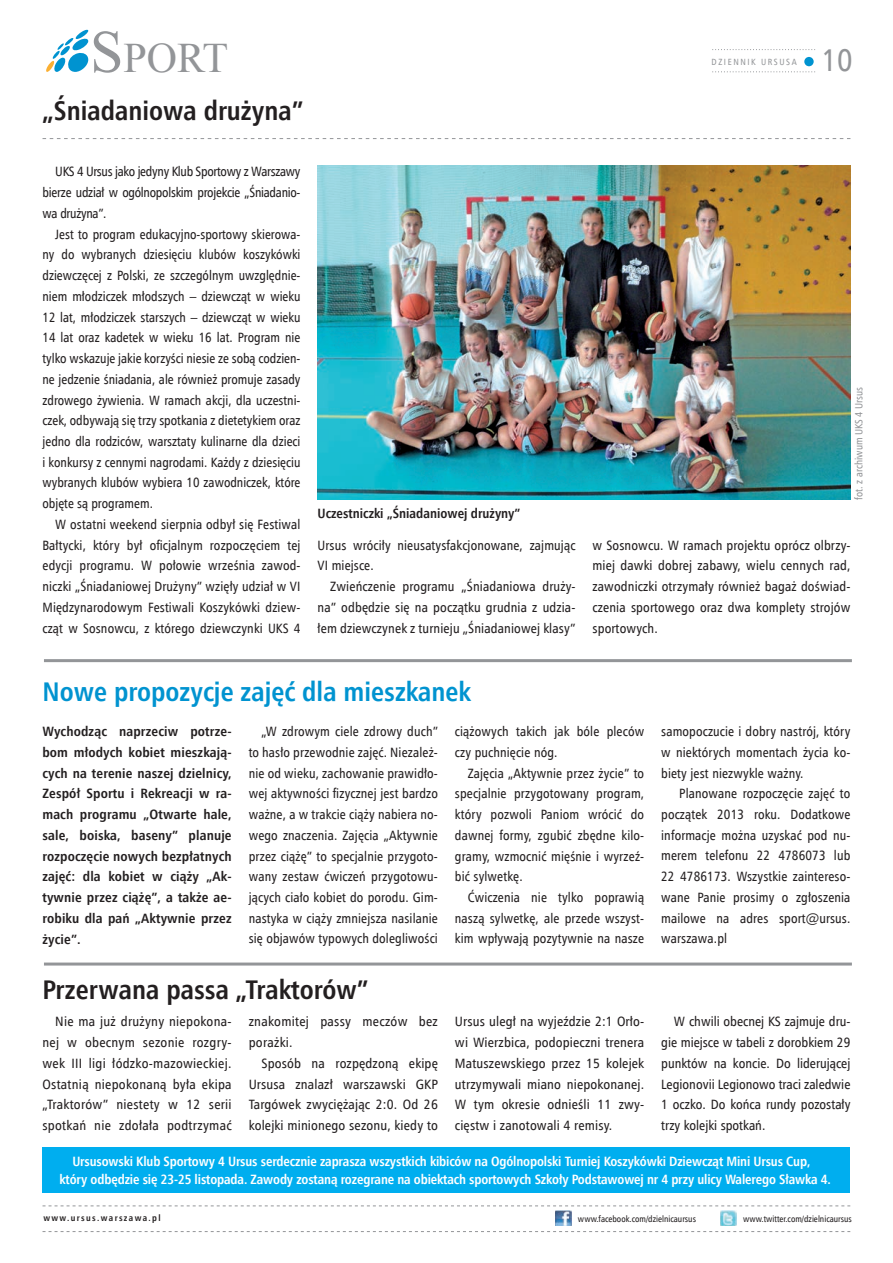
<style>
.page{position:relative;width:893px;height:1263px;background:#fff}
.page>*{position:absolute;margin:0;border:0;box-sizing:border-box;transform-origin:0 0}
.t1{font:42px "Times New Roman";color:#939598}
.t2{font:31.5px "Humnst 777 Cn EU";color:#939598}
.t3{font:700 27px "Humnst 777 Cn EU";color:#231f20}
.t4{font:700 27px "Humnst 777 Cn EU";color:#0093d0}
.t5{font:13.5px/20.7px "Humnst 777 Cn EU";letter-spacing:.01em;color:#231f20;text-align:justify}
.t6{font:13.5px/20.7px "Humnst 777 Cn EU";letter-spacing:.01em;color:#231f20;text-align:justify;scale:1.04 1}
.t7{font:700 13.5px/20.7px "Humnst 777 Cn EU";letter-spacing:.01em;color:#231f20;text-align:justify}
.t8{font:700 13.5px/18px "Humnst 777 Cn EU";letter-spacing:-.01em;color:#fff;text-align:center}
.t9{font:10.5px "Humnst 777 Cn EU";color:#939598}
.t10{font:9px "Humnst 777 Cn EU";color:#231f20}
.t11{font:700 9px "Humnst 777 Cn EU";letter-spacing:.15em;color:#231f20}
.t12{font:9px "Humnst 777 Cn EU";letter-spacing:.175em;color:#939598}
.s1{font-size:60px}
</style>
<div class="page">
<svg style="left:46px;top:29px;width:42px;height:43px"></svg>
<svg style="left:43px;top:1205px;width:807px;height:1px"></svg>
<svg style="left:43px;top:1231px;width:807px;height:1px"></svg>
<img style="left:721px;top:1210px;width:16px;height:16px">
<img style="left:555px;top:1210px;width:17px;height:16px">
<svg style="left:712px;top:49px;width:103px;height:1px"></svg>
<svg style="left:712px;top:71px;width:103px;height:1px"></svg>
<div style="left:804px;top:57px;width:10px;height:9px;background:#0093d0;border-radius:50%"></div>
<svg style="left:43px;top:138px;width:807px;height:1px"></svg>
<hr style="left:44px;top:659px;width:808px;height:3px;background:#939598">
<hr style="left:44px;top:962px;width:808px;height:3px;background:#939598">
<div style="left:43px;top:1147px;width:807px;height:45px;background:#00aeef"></div>
<img style="left:317px;top:166px;width:533px;height:333px">
<h1 class="t1" style="left:90px;top:29px;width:140px"><span class="s1">S</span>port</h1>
<h3 class="t3" style="left:42px;top:94px;width:262px">„Śniadaniowa drużyna”</h3>
<p class="t5" style="left:43px;top:161px;width:259px;text-indent:13px">UKS 4 Ursus jako jedyny Klub Sportowy z Warszawy bierze udział w ogólnopolskim projekcie „Śniadanio&shy;wa drużyna”.</p>
<p class="t5" style="left:43px;top:224px;width:259px;text-indent:13px">Jest to program edukacyjno-sportowy skierowa&shy;ny do wybranych dziesięciu klubów koszykówki dziewczęcej z Polski, ze szczególnym uwzględnie&shy;niem młodziczek młodszych – dziewcząt w wieku 12 lat, młodziczek starszych – dziewcząt w wieku 14 lat oraz kadetek w wieku 16 lat. Program nie tylko wskazuje jakie korzyści niesie ze sobą codzien&shy;ne jedzenie śniadania, ale również promuje zasady zdrowego żywienia. W ramach akcji, dla uczestni&shy;czek, odbywają się trzy spotkania z dietetykiem oraz jedno dla rodziców, warsztaty kulinarne dla dzieci i konkursy z cennymi nagrodami. Każdy z dziesięciu wybranych klubów wybiera 10 zawodniczek, które objęte są programem.</p>
<p class="t5" style="left:43px;top:514px;width:259px;text-indent:13px">W ostatni weekend sierpnia odbył się Festiwal Bałtycki, który był oficjalnym rozpoczęciem tej edycji programu. W połowie września zawod&shy;niczki „Śniadaniowej Drużyny” wzięły udział w VI Międzynarodowym Festiwali Koszykówki dziew&shy;cząt w Sosnowcu, z którego dziewczynki UKS 4</p>
<p class="t7" style="left:317px;top:503px;width:204px">Uczestniczki „Śniadaniowej drużyny”</p>
<p class="t5" style="left:317px;top:534px;width:259px">Ursus wróciły nieusatysfakcjonowane, zajmując<br>VI miejsce.</p>
<p class="t5" style="left:317px;top:576px;width:259px;text-indent:13px">Zwieńczenie programu „Śniadaniowa druży&shy;na” odbędzie się na początku grudnia z udzia&shy;łem dziewczynek z turnieju „Śniadaniowej klasy”</p>
<p class="t12" style="left:711px;top:56px;width:87px">DZIENNIK URSUSA</p>
<h2 class="t2" style="left:822px;top:41px;width:32px">10</h2>
<p class="t9" style="left:852px;top:499px;width:114px;rotate:-90deg">fot. z archiwum UKS 4 Ursus</p>
<p class="t5" style="left:592px;top:534px;width:259px">w Sosnowcu. W ramach projektu oprócz olbrzy&shy;miej dawki dobrej zabawy, wielu cennych rad, zawodniczki otrzymały również bagaż doświad&shy;czenia sportowego oraz dwa komplety strojów sportowych.</p>
<h3 class="t4" style="left:43px;top:675px;width:430px">Nowe propozycje zajęć dla mieszkanek</h3>
<p class="t7" style="left:42px;top:721px;width:191px">Wychodząc naprzeciw potrze&shy;bom młodych kobiet mieszkają&shy;cych na terenie naszej dzielnicy, Zespół Sportu i Rekreacji w ra&shy;mach programu „Otwarte hale, sale, boiska, baseny” planuje rozpoczęcie nowych bezpłatnych zajęć: dla kobiet w ciąży „Ak&shy;tywnie przez ciążę”, a także ae&shy;robiku dla pań „Aktywnie przez życie”.</p>
<p class="t5" style="left:249px;top:721px;width:191px;text-indent:13px">„W zdrowym ciele zdrowy duch” to hasło przewodnie zajęć. Niezależ&shy;nie od wieku, zachowanie prawidło&shy;wej aktywności fizycznej jest bardzo ważne, a w trakcie ciąży nabiera no&shy;wego znaczenia. Zajęcia „Aktywnie przez ciążę” to specjalnie przygoto&shy;wany zestaw ćwiczeń przygotowu&shy;jących ciało kobiet do porodu. Gim&shy;nastyka w ciąży zmniejsza nasilanie się objawów typowych dolegliwości</p>
<p class="t5" style="left:455px;top:721px;width:191px">ciążowych takich jak bóle pleców czy puchnięcie nóg.</p>
<p class="t5" style="left:455px;top:762px;width:191px;text-indent:13px">Zajęcia „Aktywnie przez życie” to specjalnie przygotowany program, który pozwoli Paniom wrócić do dawnej formy, zgubić zbędne kilo&shy;gramy, wzmocnić mięśnie i wyrzeź&shy;bić sylwetkę.</p>
<p class="t5" style="left:455px;top:887px;width:191px;text-indent:13px">Ćwiczenia nie tylko poprawią naszą sylwetkę, ale przede wszyst&shy;kim wpływają pozytywnie na nasze</p>
<h3 class="t3" style="left:42px;top:972px;width:328px">Przerwana passa „Traktorów”</h3>
<p class="t5" style="left:661px;top:721px;width:191px">samopoczucie i dobry nastrój, który w niektórych momentach życia ko&shy;biety jest niezwykle ważny.</p>
<p class="t5" style="left:661px;top:783px;width:191px;text-indent:18px">Planowane rozpoczęcie zajęć to początek 2013 roku. Dodatkowe informacje można uzyskać pod nu&shy;merem telefonu 22 4786073 lub 22 4786173. Wszystkie zaintereso&shy;wane Panie prosimy o zgłoszenia mailowe na adres sport@ursus. warszawa.pl</p>
<p class="t6" style="left:455px;top:1011px;width:183px">Ursus uległ na wyjeździe 2:1 Orło&shy;wi Wierzbica, podopieczni trenera Matuszewskiego przez 15 kolejek utrzymywali miano niepokonanej.<br>W tym okresie odnieśli 11 zwy&shy;cięstw i zanotowali 4 remisy.</p>
<p class="t5" style="left:661px;top:1011px;width:191px;text-indent:13px">W chwili obecnej KS zajmuje dru&shy;gie miejsce w tabeli z dorobkiem 29 punktów na koncie. Do liderującej Legionovii Legionowo traci zaledwie 1 oczko. Do końca rundy pozostały trzy kolejki spotkań.</p>
<p class="t8" style="left:60px;top:1152px;width:773px">Ursusowski Klub Sportowy 4 Ursus serdecznie zaprasza wszystkich kibiców na Ogólnopolski Turniej Koszykówki Dziewcząt Mini Ursus Cup,<br>który odbędzie się 23-25 listopada. Zawody zostaną rozegrane na obiektach sportowych Szkoły Podstawowej nr 4 przy ulicy Walerego Sławka 4.</p>
<p class="t6" style="left:42px;top:1011px;width:183px;text-indent:13px">Nie ma już drużyny niepokona&shy;nej w obecnym sezonie rozgry&shy;wek III ligi łódzko-mazowieckiej.<br>Ostatnią niepokonaną była ekipa „Traktorów” niestety w 12 serii spotkań nie zdołała podtrzymać</p>
<p class="t6" style="left:249px;top:1011px;width:183px">znakomitej passy meczów bez porażki.</p>
<p class="t6" style="left:249px;top:1053px;width:183px;text-indent:13px">Sposób na rozpędzoną ekipę Ursusa znalazł warszawski GKP Targówek zwyciężając 2:0. Od 26 kolejki minionego sezonu, kiedy to</p>
<p class="t11" style="left:43px;top:1212px;width:119px">www.ursus.warszawa.pl</p>
<p class="t10" style="left:578px;top:1213px;width:120px">www.facebook.com/dzielnicaursus</p>
<p class="t10" style="left:743px;top:1213px;width:110px">www.twitter.com/dzielnicaursus</p>
</div>
